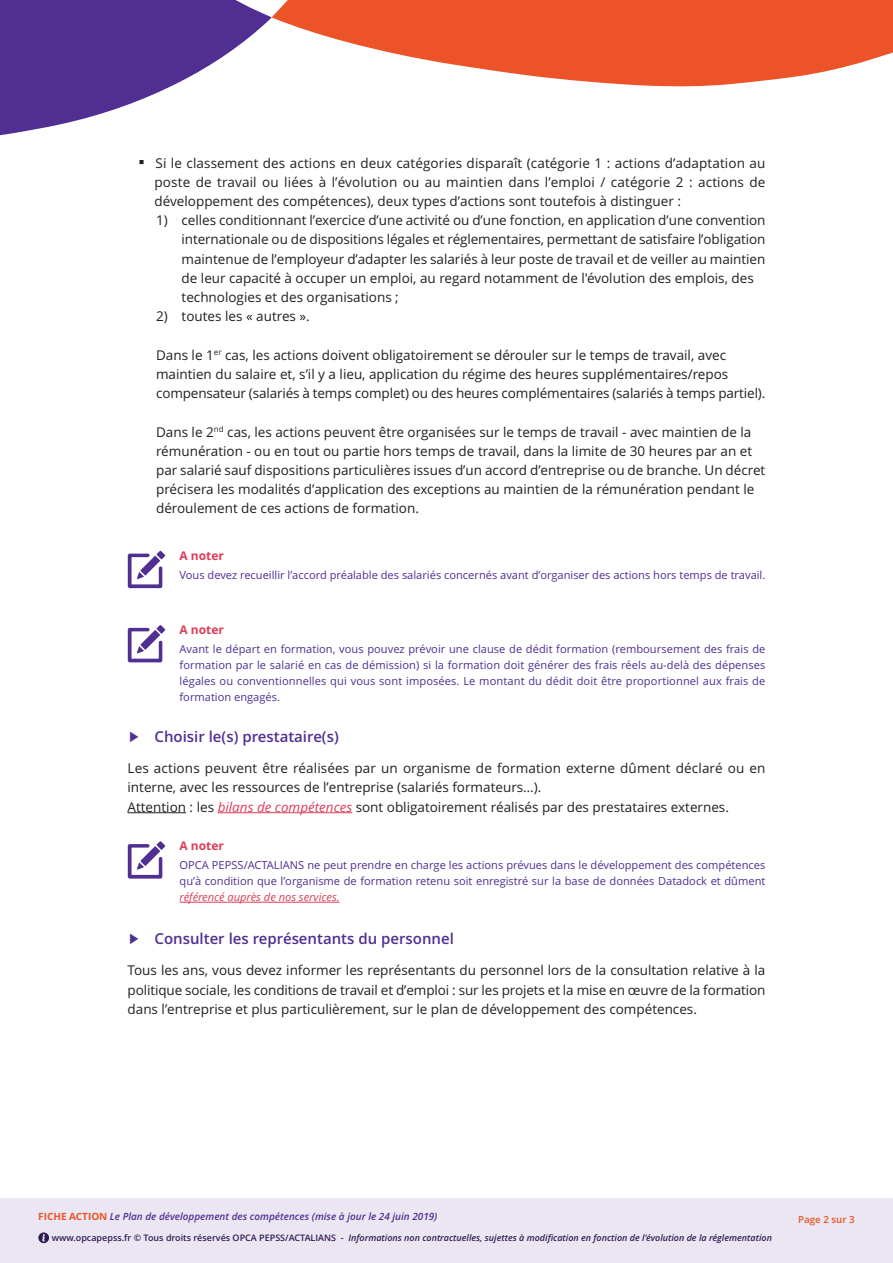
<style>
.page{position:relative;width:893px;height:1263px;background:#fff}
.page>*{position:absolute;margin:0;border:0;box-sizing:border-box;transform-origin:0 0}
.t1{font:600 15px "Open Sans";color:#502e92}
.t2{font:13.5px/19.2px "Open Sans";color:#231f20}
.t3{font:700 12px "Open Sans";color:#de3b57}
.t4{font:11.1px/15.9px "Open Sans";color:#502e92;text-align:justify}
.t5{font:italic 11.1px "Open Sans";color:#de3b57}
.t6{font:italic 600 10.05px "Open Sans";color:#502e92}
.t7{font:600 9.75px "Open Sans";color:#ec5328}
.t8{font:italic 600 9px "Open Sans";color:#331a53}
.s1{font-family:"Arial";font-size:18px}
.s2{font-family:"Adobe Gothic Std";font-weight:700;font-size:13.5px}
.s3{font-style:italic;color:#de3b57}
.s4{font-weight:700;font-style:normal;color:#ec5328}
.s5{font-style:normal}
</style>
<div class="page">
<svg style="left:0;top:0;width:272px;height:136px"></svg>
<svg style="left:272px;top:0;width:621px;height:87px;fill:#ec5328"></svg>
<div style="left:0;top:1198px;width:893px;height:65px;background:#eae7f2"></div>
<svg style="left:38px;top:1232px;width:11px;height:11px"></svg>
<hr style="left:128px;top:812px;width:58px;height:1px;background:#231f20">
<hr style="left:218px;top:812px;width:134px;height:1px;background:#de3b57">
<svg style="left:129px;top:555px;width:37px;height:34px"></svg>
<svg style="left:128px;top:551px;width:37px;height:37px"></svg>
<svg style="left:129px;top:629px;width:37px;height:34px"></svg>
<svg style="left:128px;top:625px;width:37px;height:37px"></svg>
<svg style="left:128px;top:841px;width:37px;height:38px"></svg>
<hr style="left:180px;top:902px;width:160px;height:1px;background:#de3b57">
<p class="t2" style="left:155px;top:153px;width:612px;text-align:justify;text-indent:-16px"><span class="s1">▪</span> Si le classement des actions en deux catégories disparaît (catégorie 1 : actions d’adaptation au poste de travail ou liées à l’évolution ou au maintien dans l’emploi / catégorie 2 : actions de développement des compétences), deux types d’actions sont toutefois à distinguer :</p>
<p class="t2" style="left:182px;top:211px;width:585px;text-indent:-25px">1) celles conditionnant l’exercice d’une activité ou d’une fonction, en application d’une convention internationale ou de dispositions légales et réglementaires, permettant de satisfaire l’obligation maintenue de l’employeur d’adapter les salariés à leur poste de travail et de veiller au maintien de leur capacité à occuper un emploi, au regard notamment de l'évolution des emplois, des technologies et des organisations ;</p>
<p class="t2" style="left:156px;top:307px;width:155px">2) toutes les « autres ».</p>
<p class="t2" style="left:156px;top:345px;width:611px">Dans le 1<sup>er</sup> cas, les actions doivent obligatoirement se dérouler sur le temps de travail, avec maintien du salaire et, s’il y a lieu, application du régime des heures supplémentaires/repos compensateur (salariés à temps complet) ou des heures complémentaires (salariés à temps partiel).</p>
<p class="t2" style="left:156px;top:422px;width:611px">Dans le 2<sup>nd</sup> cas, les actions peuvent être organisées sur le temps de travail - avec maintien de la rémunération - ou en tout ou partie hors temps de travail, dans la limite de 30 heures par an et par salarié sauf dispositions particulières issues d’un accord d’entreprise ou de branche. Un décret précisera les modalités d’application des exceptions au maintien de la rémunération pendant le déroulement de ces actions de formation.</p>
<p class="t3" style="left:180px;top:549px;width:46px">A noter</p>
<p class="t4" style="left:180px;top:567px;width:587px">Vous devez recueillir l’accord préalable des salariés concernés avant d’organiser des actions hors temps de travail.</p>
<p class="t3" style="left:180px;top:623px;width:46px">A noter</p>
<p class="t4" style="left:180px;top:641px;width:587px">Avant le départ en formation, vous pouvez prévoir une clause de dédit formation (remboursement des frais de formation par le salarié en cas de démission) si la formation doit générer des frais réels au-delà des dépenses légales ou conventionnelles qui vous sont imposées. Le montant du dédit doit être proportionnel aux frais de formation engagés.</p>
<p class="t1" style="left:128px;top:728px;width:213px"><span class="s2">▶</span> Choisir le(s) prestataire(s)</p>
<p class="t2" style="left:128px;top:759px;width:639px">Les actions peuvent être réalisées par un organisme de formation externe dûment déclaré ou en interne, avec les ressources de l’entreprise (salariés formateurs…).<br>Attention : les <span class="s3">bilans de compétences</span> sont obligatoirement réalisés par des prestataires externes.</p>
<p class="t3" style="left:180px;top:839px;width:46px">A noter</p>
<p class="t4" style="left:180px;top:857px;width:587px">OPCA PEPSS/ACTALIANS ne peut prendre en charge les actions prévues dans le développement des compétences qu’à condition que l’organisme de formation retenu soit enregistré sur la base de données Datadock et dûment</p>
<p class="t5" style="left:180px;top:891px;width:162px">référencé auprès de nos services.</p>
<p class="t1" style="left:128px;top:930px;width:328px"><span class="s2">▶</span> Consulter les représentants du personnel</p>
<p class="t2" style="left:128px;top:961px;width:639px;text-align:justify">Tous les ans, vous devez informer les représentants du personnel lors de la consultation relative à la politique sociale, les conditions de travail et d’emploi : sur les projets et la mise en œuvre de la formation dans l’entreprise et plus particulièrement, sur le plan de développement des compétences.</p>
<p class="t6" style="left:38px;top:1211px;width:401px"><span class="s4">FICHE ACTION</span> Le Plan de développement des compétences (mise à jour le 24 juin 2019)</p>
<p class="t8" style="left:52px;top:1232px;width:722px"><span class="s5">www.opcapepss.fr © Tous droits réservés OPCA PEPss/ACTALIANs -</span> Informations non contractuelles, sujettes à modification en fonction de l'évolution de la réglementation</p>
<p class="t7" style="left:798px;top:1214px;width:58px">Page 2 sur 3</p>
</div>
